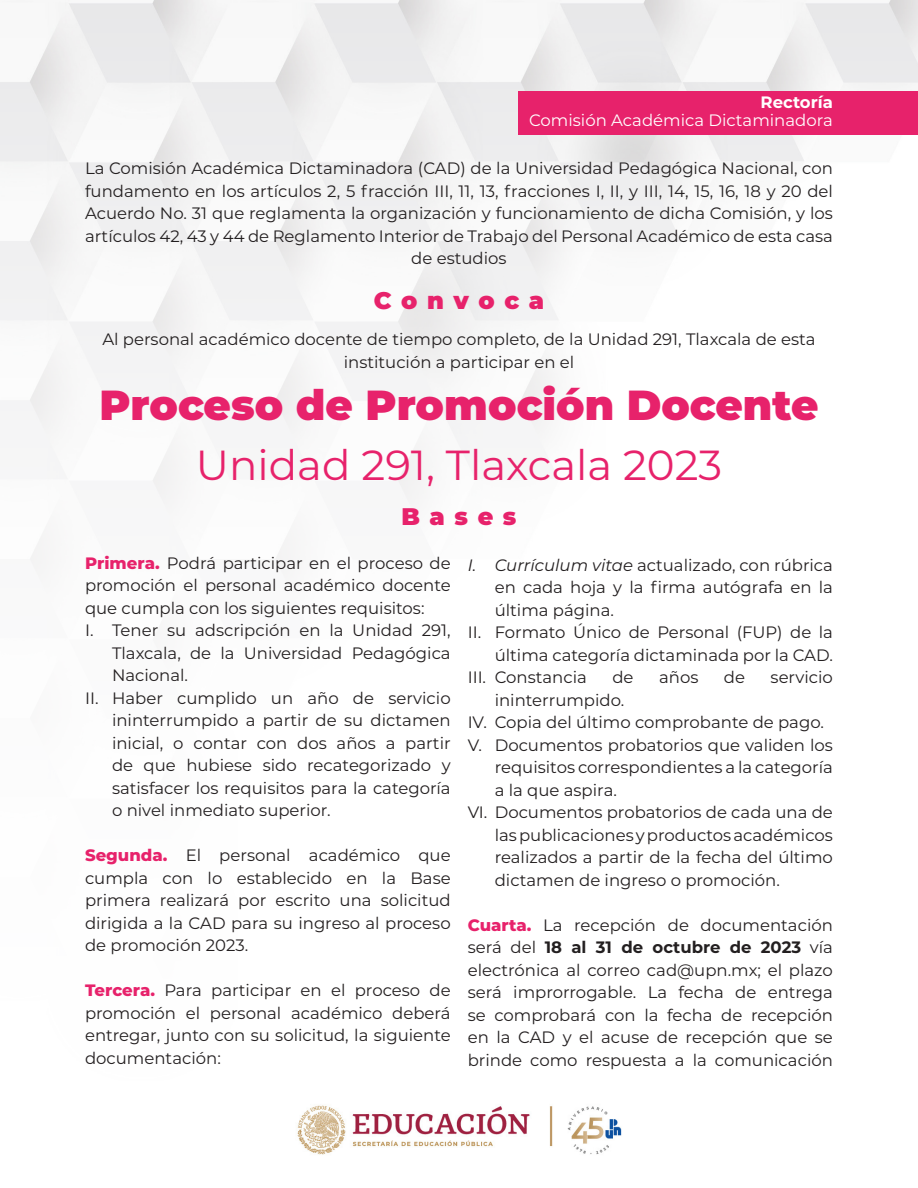
<style>
.page{position:relative;width:918px;height:1188px;background:#fff}
.page>*{position:absolute;margin:0;border:0;box-sizing:border-box;transform-origin:0 0}
.t1{font:900 42px "Montserrat";color:#e7226b}
.t2{font:42px "Montserrat";color:#e7226b}
.t3{font:900 24px "Montserrat";color:#e7226b}
.t4{font:16.5px/22.5px "Montserrat";color:#231f20;text-align:justify}
.t5{font:16.5px "Montserrat";color:#fff}
.t6{font:700 16.5px "Montserrat";color:#fff}
.s1{font-weight:800;color:#e7226b}
.s2{font-style:italic}
.s3{font-weight:700}
</style>
<div class="page">
<img style="left:0;top:0;width:918px;height:573px">
<img style="left:297px;top:1105px;width:325px;height:50px">
<div style="left:519px;top:92px;width:399px;height:43px;background:#e7226b"></div>
<p class="t6" style="left:761px;top:91px;width:74px">Rectoría</p>
<p class="t5" style="left:529px;top:109px;width:305px">Comisión Académica Dictaminadora</p>
<p class="t4" style="left:85px;top:156px;width:749px;text-align:center">La Comisión Académica Dictaminadora (CAD) de la Universidad Pedagógica Nacional, con fundamento en los artículos 2, 5 fracción III, 11, 13, fracciones I, II, y III, 14, 15, 16, 18 y 20 del Acuerdo No. 31 que reglamenta la organización y funcionamiento de dicha Comisión, y los artículos 42, 43 y 44 de Reglamento Interior de Trabajo del Personal Académico de esta casa de estudios</p>
<p class="t3" style="left:374px;top:283px;width:172px">C o n v o c a</p>
<p class="t4" style="left:102px;top:327px;width:715px;text-align:center">Al personal académico docente de tiempo completo, de la Unidad 291, Tlaxcala de esta institución a participar en el</p>
<p class="t1" style="left:99px;top:374px;width:721px">Proceso de Promoción Docente</p>
<p class="t2" style="left:196px;top:436px;width:528px">Unidad 291, Tlaxcala 2023</p>
<p class="t3" style="left:401px;top:499px;width:117px">B a s e s</p>
<p class="t4" style="left:85px;top:551px;width:367px"><span class="s1">Primera.</span> Podrá participar en el proceso de promoción el personal académico docente que cumpla con los siguientes requisitos:</p>
<p class="t4" style="left:112px;top:619px;width:340px;text-indent:-27px">I. Tener su adscripción en la Unidad 291, Tlaxcala, de la Universidad Pedagógica Nacional.</p>
<p class="t4" style="left:112px;top:686px;width:340px;text-indent:-27px">II. Haber cumplido un año de servicio ininterrumpido a partir de su dictamen inicial, o contar con dos años a partir de que hubiese sido recategorizado y satisfacer los requisitos para la categoría o nivel inmediato superior.</p>
<p class="t4" style="left:85px;top:844px;width:367px"><span class="s1">Segunda.</span> El personal académico que cumpla con lo establecido en la Base primera realizará por escrito una solicitud dirigida a la CAD para su ingreso al proceso de promoción 2023.</p>
<p class="t4" style="left:85px;top:979px;width:367px"><span class="s1">Tercera.</span> Para participar en el proceso de promoción el personal académico deberá entregar, junto con su solicitud, la siguiente documentación:</p>
<p class="t4" style="left:495px;top:553px;width:340px;text-indent:-27px"><span class="s2">I. Currículum vitae</span> actualizado, con rúbrica en cada hoja y la firma autógrafa en la última página.</p>
<p class="t4" style="left:468px;top:621px;width:367px;text-align:right">II. Formato Único de Personal (FUP) de la última categoría dictaminada por la CAD.</p>
<p class="t4" style="left:468px;top:666px;width:121px">III. Constancia</p>
<p class="t4" style="left:612px;top:666px;width:23px">de</p>
<p class="t4" style="left:659px;top:666px;width:41px">años</p>
<p class="t4" style="left:724px;top:666px;width:23px">de</p>
<p class="t4" style="left:771px;top:666px;width:64px">servicio</p>
<p class="t4" style="left:495px;top:688px;width:131px">ininterrumpido.</p>
<p class="t4" style="left:468px;top:711px;width:358px">IV. Copia del último comprobante de pago.</p>
<p class="t4" style="left:495px;top:733px;width:340px;text-indent:-27px">V. Documentos probatorios que validen los requisitos correspondientes a la categoría a la que aspira.</p>
<p class="t4" style="left:495px;top:801px;width:340px;text-indent:-27px">VI. Documentos probatorios de cada una de las publicaciones y productos académicos realizados a partir de la fecha del último dictamen de ingreso o promoción.</p>
<p class="t4" style="left:468px;top:913px;width:367px"><span class="s1">Cuarta.</span> La recepción de documentación será del <span class="s3">18 al 31 de octubre de 2023</span> vía electrónica al correo cad@upn.mx; el plazo será improrrogable. La fecha de entrega se comprobará con la fecha de recepción en la CAD y el acuse de recepción que se brinde como respuesta a la comunicación</p>
</div>
